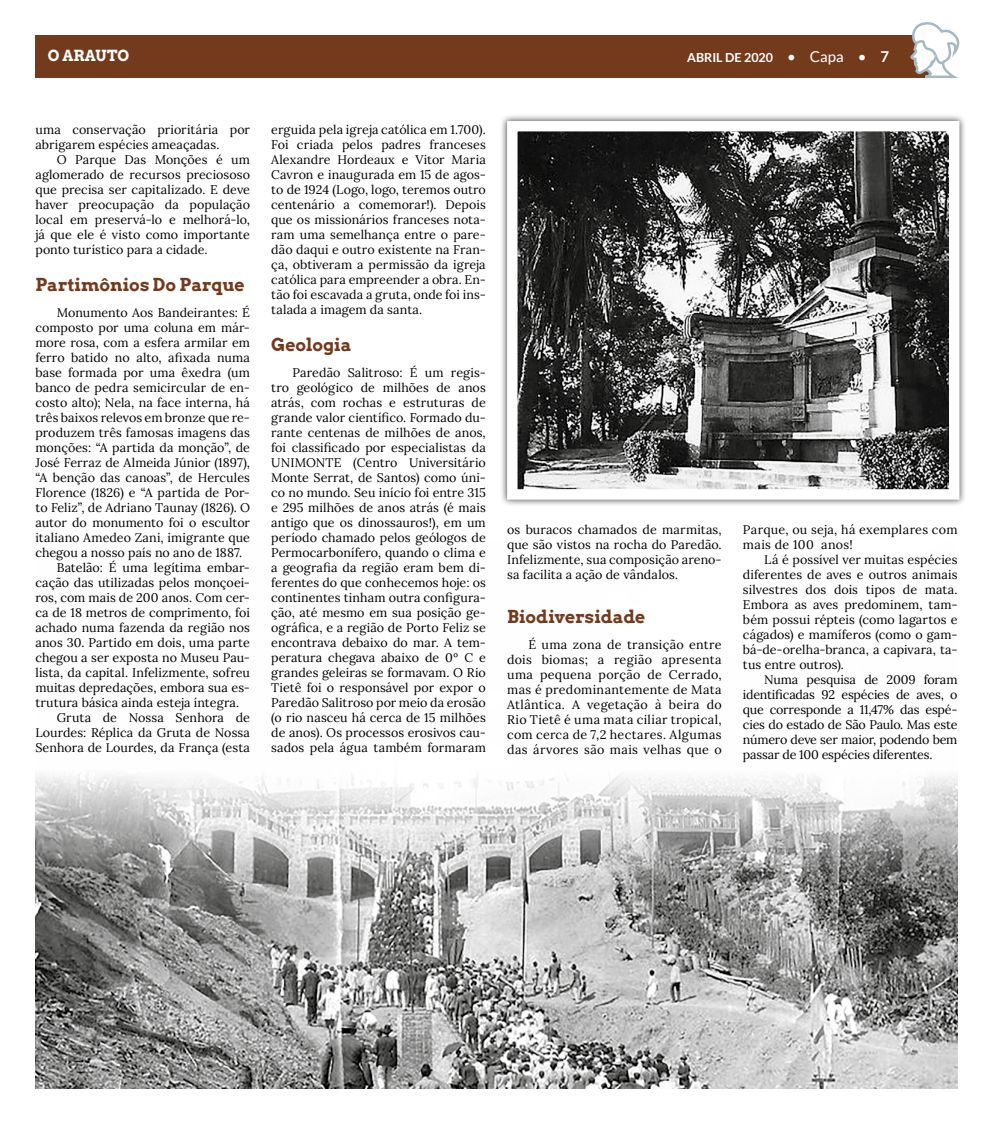
<style>
.page{position:relative;width:993px;height:1124px;background:#fff}
.page>*{position:absolute;margin:0;border:0;box-sizing:border-box;transform-origin:0 0}
.t1{font:700 17.5px "Arvo";letter-spacing:-.005em;color:#743a1c}
.t2{font:700 15px "Arvo";color:#fff}
.t3{font:12.5px/15px "Lora";letter-spacing:.005em;color:#000;text-align:justify}
.t4{font:700 12.5px "Lato";color:#fff}
.s1{font-weight:400;font-size:15px}
.s2{font-size:15px}
</style>
<div class="page">
<div style="left:35px;top:35px;width:900px;height:43px;background:#743a1c"></div>
<svg style="left:910px;top:22px;width:49px;height:56px"></svg>
<img style="left:35px;top:774px;width:922px;height:314px">
<div style="left:499px;top:114px;width:467px;height:393px;background:#000;opacity:.75"></div>
<img style="left:518px;top:132px;width:430px;height:356px">
<p class="t2" style="left:48px;top:46px;width:83px">O ARAUTO</p>
<p class="t4" style="left:687px;top:50px;width:203px">ABRIL DE 2020 <span class="s1">• Capa •</span> <span class="s2">7</span></p>
<p class="t3" style="left:35px;top:121px;width:216px">uma conservação prioritária por abrigarem espécies ameaçadas.</p>
<p class="t3" style="left:35px;top:151px;width:216px;text-indent:21px">O Parque Das Monções é um aglomerado de recursos preciososo que precisa ser capitalizado. E deve haver preocupação da população local em preservá-lo e melhorá-lo, já que ele é visto como importante ponto turístico para a cidade.</p>
<h1 class="t1" style="left:35px;top:274px;width:211px">Partimônios Do Parque</h1>
<p class="t3" style="left:57px;top:304px;width:195px">Monumento Aos Bandeirantes: É</p>
<p class="t3" style="left:35px;top:319px;width:216px">composto por uma coluna em már-</p>
<p class="t3" style="left:35px;top:334px;width:216px">more rosa, com a esfera armilar em</p>
<p class="t3" style="left:35px;top:349px;width:216px">ferro batido no alto, afixada numa</p>
<p class="t3" style="left:35px;top:364px;width:216px">base formada por uma êxedra (um</p>
<p class="t3" style="left:35px;top:379px;width:216px">banco de pedra semicircular de en-</p>
<p class="t3" style="left:35px;top:394px;width:216px">costo alto); Nela, na face interna, há</p>
<p class="t3" style="left:35px;top:409px;width:216px">três baixos relevos em bronze que re-</p>
<p class="t3" style="left:35px;top:424px;width:216px">produzem três famosas imagens das</p>
<p class="t3" style="left:35px;top:439px;width:216px">monções: “A partida da monção”, de</p>
<p class="t3" style="left:35px;top:454px;width:216px">José Ferraz de Almeida Júnior (1897),</p>
<p class="t3" style="left:35px;top:469px;width:216px">“A benção das canoas”, de Hercules</p>
<p class="t3" style="left:35px;top:484px;width:216px">Florence (1826) e “A partida de Por-</p>
<p class="t3" style="left:35px;top:499px;width:216px">to Feliz”, de Adriano Taunay (1826). O</p>
<p class="t3" style="left:35px;top:514px;width:216px">autor do monumento foi o escultor</p>
<p class="t3" style="left:35px;top:529px;width:216px">italiano Amedeo Zani, imigrante que</p>
<p class="t3" style="left:35px;top:544px;width:208px">chegou a nosso país no ano de 1887.</p>
<p class="t3" style="left:57px;top:559px;width:195px">Batelão: É uma legítima embar-</p>
<p class="t3" style="left:35px;top:574px;width:216px">cação das utilizadas pelos monçoei-</p>
<p class="t3" style="left:35px;top:589px;width:216px">ros, com mais de 200 anos. Com cer-</p>
<p class="t3" style="left:35px;top:604px;width:216px">ca de 18 metros de comprimento, foi</p>
<p class="t3" style="left:35px;top:619px;width:216px">achado numa fazenda da região nos</p>
<p class="t3" style="left:35px;top:634px;width:216px">anos 30. Partido em dois, uma parte</p>
<p class="t3" style="left:35px;top:649px;width:216px">chegou a ser exposta no Museu Pau-</p>
<p class="t3" style="left:35px;top:664px;width:216px">lista, da capital. Infelizmente, sofreu</p>
<p class="t3" style="left:35px;top:679px;width:216px">muitas depredações, embora sua es-</p>
<p class="t3" style="left:35px;top:694px;width:205px">trutura básica ainda esteja íntegra.</p>
<p class="t3" style="left:57px;top:709px;width:195px">Gruta de Nossa Senhora de</p>
<p class="t3" style="left:35px;top:724px;width:216px">Lourdes: Réplica da Gruta de Nossa</p>
<p class="t3" style="left:35px;top:739px;width:216px">Senhora de Lourdes, da França (esta</p>
<p class="t3" style="left:271px;top:121px;width:216px">erguida pela igreja católica em 1.700).<br>Foi criada pelos padres franceses Alexandre Hordeaux e Vitor Maria Cavron e inaugurada em 15 de agos&shy;to de 1924 (Logo, logo, teremos outro centenário a comemorar!). Depois que os missionários franceses nota&shy;ram uma semelhança entre o pare&shy;dão daqui e outro existente na Fran&shy;ça, obtiveram a permissão da igreja católica para empreender a obra. En&shy;tão foi escavada a gruta, onde foi ins&shy;talada a imagem da santa.</p>
<h1 class="t1" style="left:271px;top:334px;width:82px">Geologia</h1>
<p class="t3" style="left:271px;top:364px;width:216px;text-indent:21px">Paredão Salitroso: É um regis&shy;tro geológico de milhões de anos atrás, com rochas e estruturas de grande valor científico. Formado du&shy;rante centenas de milhões de anos, foi classificado por especialistas da UNIMONTE (Centro Universitário Monte Serrat, de Santos) como úni&shy;co no mundo. Seu início foi entre 315 e 295 milhões de anos atrás (é mais antigo que os dinossauros!), em um período chamado pelos geólogos de Permocarbonífero, quando o clima e a geografia da região eram bem di&shy;ferentes do que conhecemos hoje: os continentes tinham outra configura&shy;ção, até mesmo em sua posição ge&shy;ográfica, e a região de Porto Feliz se encontrava debaixo do mar. A tem&shy;peratura chegava abaixo de 0º C e grandes geleiras se formavam. O Rio Tietê foi o responsável por expor o Paredão Salitroso por meio da erosão (o rio nasceu há cerca de 15 milhões de anos). Os processos erosivos cau&shy;sados pela água também formaram</p>
<p class="t3" style="left:507px;top:520px;width:216px">os buracos chamados de marmitas, que são vistos na rocha do Paredão.<br>Infelizmente, sua composição areno&shy;sa facilita a ação de vândalos.</p>
<h1 class="t1" style="left:507px;top:605px;width:140px">Biodiversidade</h1>
<p class="t3" style="left:507px;top:636px;width:216px;text-indent:21px">É uma zona de transição entre dois biomas; a região apresenta uma pequena porção de Cerrado, mas é predominantemente de Mata Atlântica. A vegetação à beira do Rio Tietê é uma mata ciliar tropical, com cerca de 7,2 hectares. Algumas das árvores são mais velhas que o</p>
<p class="t3" style="left:742px;top:520px;width:216px">Parque, ou seja, há exemplares com mais de 100 anos!</p>
<p class="t3" style="left:742px;top:550px;width:216px;text-indent:21px">Lá é possível ver muitas espécies diferentes de aves e outros animais silvestres dos dois tipos de mata.<br>Embora as aves predominem, tam&shy;bém possui répteis (como lagartos e cágados) e mamíferos (como o gam&shy;bá-de-orelha-branca, a capivara, ta&shy;tus entre outros).</p>
<p class="t3" style="left:742px;top:670px;width:216px;text-indent:21px">Numa pesquisa de 2009 foram identificadas 92 espécies de aves, o que corresponde a 11,47% das espé&shy;cies do estado de São Paulo. Mas este número deve ser maior, podendo bem passar de 100 espécies diferentes.</p>
</div>
